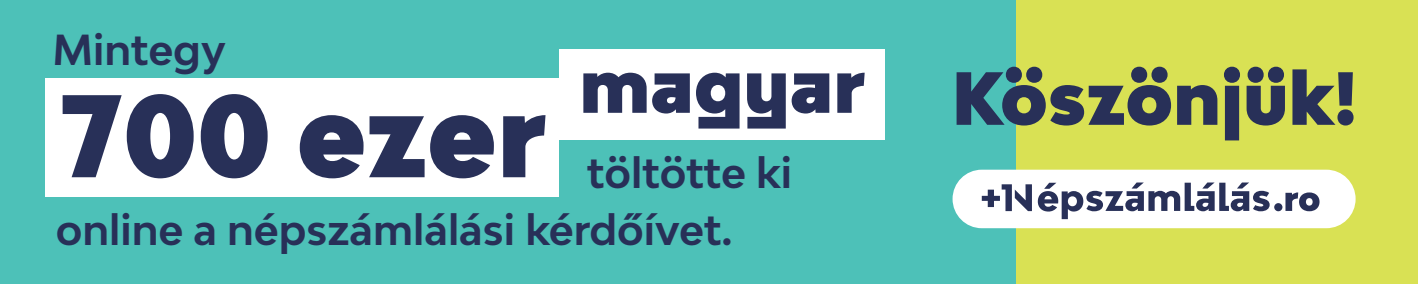
<style>
.page{position:relative;width:1418px;height:284px;background:#fff}
.page>*{position:absolute;margin:0;border:0;box-sizing:border-box;transform-origin:0 0}
.t1{font:900 110.8px "Bw Modelica SS02";color:#283058}
.t2{font:900 71.6px "Bw Modelica SS02";color:#283058}
.t3{font:900 71px "Bw Modelica SS02";color:#283058}
.t4{font:700 40.8px/56.4px "Bw Modelica";color:#283058}
</style>
<div class="page">
<div style="left:0;top:0;width:1189px;height:283px;background:#4dc1b8"></div>
<div style="left:1016px;top:0;width:401px;height:283px;background:#d9e154"></div>
<div style="left:952px;top:169px;width:403px;height:59px;background:#fff;border-radius:29px"></div>
<div style="left:1274px;top:203px;width:8px;height:8px;background:#283058;border-radius:50%"></div>
<svg style="left:1285px;top:192px;width:34px;height:19px"></svg>
<svg style="left:1037px;top:182px;width:232px;height:37px"></svg>
<svg style="left:981px;top:184px;width:50px;height:27px"></svg>
<div style="left:46px;top:78px;width:513px;height:119px;background:#fff"></div>
<div style="left:559px;top:49px;width:325px;height:91px;background:#fff"></div>
<p class="t4" style="left:52px;top:21px;width:175px">Mintegy</p>
<h2 class="t2" style="left:579px;top:40px;width:287px">magyar</h2>
<h1 class="t1" style="left:60px;top:64px;width:488px">700 ezer</h1>
<p class="t4" style="left:56px;top:144px;width:737px;text-indent:531px">töltötte ki online a népszámlálási kérdőívet.</p>
<h3 class="t3" style="left:951px;top:52px;width:407px">Köszönjük!</h3>
</div>
